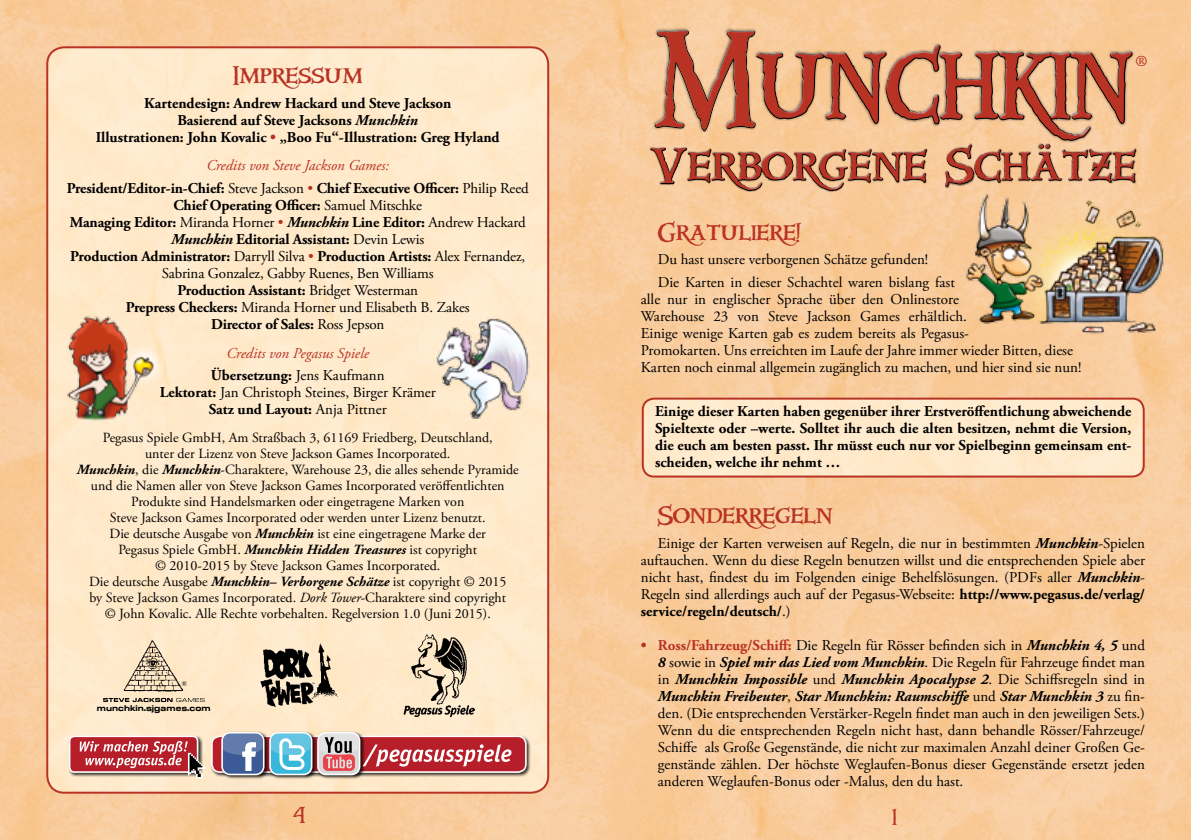
<style>
.page{position:relative;width:1191px;height:840px;background:#fff}
.page>*{position:absolute;margin:0;border:0;box-sizing:border-box;transform-origin:0 0}
.t1{font:105.4px "Quasimodo";color:#b93325;scale:.85 1}
.t2{font:43.8px "Quasimodo";letter-spacing:.02em;color:#b93325}
.t3{font:35px "Quasimodo";color:#b93325}
.t4{font:24px "Quasimodo";color:#b93325}
.t5{font:22.4px "Adobe Caslon Pro";color:#b93325}
.t6{font:20.2px "Quasimodo";color:#b93325;scale:.89 1}
.t7{font:15px/17px "Adobe Garamond Pro";color:#000}
.t8{font:700 15px/17px "Adobe Garamond Pro";color:#000;text-align:center}
.t9{font:italic 15px/22.6px "Adobe Garamond Pro";color:#b93325;text-align:center}
.t10{font:14px/16px "Adobe Garamond Pro";color:#000;text-align:center}
.t11{font:700 expanded 8.2px "Eurostile BQ";letter-spacing:-.02em;color:#000;scale:.9 1}
.t12{font:7.2px "Garamond";color:#000}
.s1{font-style:italic}
.s2{color:#b93325}
.s3{font-weight:400;font-style:italic;color:#b93325}
.s4{font-weight:400}
.s5{font-weight:400;color:#b93325}
.s6{font-weight:700}
.s7{font-weight:700;font-style:italic}
.s8{font-weight:700;font-style:normal;color:#000}
.s9{font-style:normal;color:#000}
.s10{font-weight:700;color:#b93325}
</style>
<div class="page">
<img style="left:0;top:0;width:1191px;height:839px">
<div style="left:47px;top:47px;width:501px;height:745px;background:#ffeacb"></div>
<img style="left:403px;top:634px;width:71px;height:81px">
<img style="left:248px;top:640px;width:103px;height:69px">
<svg style="left:103px;top:697px;width:102px;height:4px"></svg>
<img style="left:122px;top:638px;width:62px;height:52px">
<div style="left:68px;top:734px;width:135px;height:42px;background:#000;opacity:.75"></div>
<div style="left:70px;top:735px;width:128px;height:36px;background:#b61f29;border-radius:5px"></div>
<div style="left:69px;top:735px;width:129px;height:37px;border:2px solid #fff;border-radius:5px"></div>
<div style="left:168px;top:737px;width:133px;height:102px;background:#000;opacity:.5"></div>
<svg style="left:80px;top:740px;width:126px;height:38px"></svg>
<div style="left:211px;top:734px;width:320px;height:42px;background:#000;opacity:.75"></div>
<div style="left:212px;top:735px;width:314px;height:36px;background:#b61f29;border-radius:8px"></div>
<div style="left:211px;top:735px;width:315px;height:37px;border:2px solid #fff;border-radius:8px"></div>
<div style="left:221px;top:731px;width:48px;height:48px;background:#000;opacity:.75"></div>
<div style="left:268px;top:731px;width:49px;height:48px;background:#000;opacity:.75"></div>
<div style="left:316px;top:731px;width:49px;height:48px;background:#000;opacity:.75"></div>
<svg style="left:221px;top:731px;width:290px;height:43px"></svg>
<div style="left:643px;top:398px;width:500px;height:78px;background:#ffeacb"></div>
<div style="left:642px;top:397px;width:502px;height:80px;border:2px solid #b93325;border-radius:11px"></div>
<img style="left:949px;top:179px;width:219px;height:164px">
<img style="left:53px;top:308px;width:110px;height:115px">
<img style="left:421px;top:306px;width:116px;height:116px">
<div style="left:649px;top:145px;width:488px;height:47px;background:#000;opacity:.75"></div>
<svg style="left:650px;top:30px;width:486px;height:161px;background:#c49c78"></svg>
<div style="left:1038px;top:142px;width:13px;height:5px;background:#fff;opacity:.75"></div>
<div style="left:1038px;top:144px;width:13px;height:5px;background:#000;opacity:.75"></div>
<h3 class="t4" style="left:233px;top:59px;width:131px">Impressum</h3>
<p class="t8" style="left:96px;top:95px;width:405px">Kartendesign: Andrew Hackard und Steve Jackson<br>Basierend auf Steve Jacksons <span class="s1">Munchkin<br></span>Illustrationen: John Kovalic <span class="s2">•</span> „Boo Fu“-Illustration: Greg Hyland</p>
<p class="t8" style="left:67px;top:154px;width:463px;line-height:22.6px"><span class="s3">Credits von Steve Jackson Games:<br></span>President/Editor-in-Chief: <span class="s4">Steve Jackson</span> <span class="s5">•</span> Chief Executive Officer: <span class="s4">Philip Reed</span></p>
<p class="t7" style="left:70px;top:197px;width:457px;text-align:center"><span class="s6">Chief Operating Officer:</span> Samuel Mitschke<br><span class="s6">Managing Editor:</span> Miranda Horner <span class="s2">•</span> <span class="s7">Munchkin</span> <span class="s6">Line Editor:</span> Andrew Hackard <span class="s7">Munchkin</span> <span class="s6">Editorial Assistant:</span> Devin Lewis<br><span class="s6">Production Administrator:</span> Darryll Silva <span class="s2">•</span> <span class="s6">Production Artists:</span> Alex Fernandez, Sabrina Gonzalez, Gabby Ruenes, Ben Williams<br><span class="s6">Production Assistant:</span> Bridget Westerman<br><span class="s6">Prepress Checkers:</span> Miranda Horner und Elisabeth B. Zakes<br><span class="s6">Director of Sales:</span> Ross Jepson</p>
<p class="t9" style="left:211px;top:342px;width:175px">Credits von Pegasus Spiele<br><span class="s8">Übersetzung:</span> <span class="s9">Jens Kaufmann</span></p>
<p class="t7" style="left:160px;top:384px;width:278px;text-align:center"><span class="s6">Lektorat:</span> Jan Christoph Steines, Birger Krämer<br><span class="s6">Satz und Layout:</span> Anja Pittner</p>
<p class="t10" style="left:77px;top:429px;width:443px">Pegasus Spiele GmbH, Am Straßbach 3, 61169 Friedberg, Deutschland,<br>unter der Lizenz von Steve Jackson Games Incorporated.<br><span class="s7">Munchkin</span>, die <span class="s7">Munchkin</span>-Charaktere, Warehouse 23, die alles sehende Pyramide und die Namen aller von Steve Jackson Games Incorporated veröffentlichten Produkte sind Handelsmarken oder eingetragene Marken von<br>Steve Jackson Games Incorporated oder werden unter Lizenz benutzt.<br>Die deutsche Ausgabe von <span class="s7">Munchkin</span> ist eine eingetragene Marke der<br>Pegasus Spiele GmbH. <span class="s7">Munchkin Hidden Treasures</span> ist copyright<br>© 2010-2015 by Steve Jackson Games Incorporated.<br>Die deutsche Ausgabe <span class="s7">Munchkin– Verborgene Schätze</span> ist copyright © 2015<br>by Steve Jackson Games Incorporated. <span class="s1">Dork Tower</span>-Charaktere sind copyright<br>© John Kovalic. Alle Rechte vorbehalten. Regelversion 1.0 (Juni 2015).</p>
<p class="t12" style="left:182px;top:678px;width:7px">®</p>
<p class="t11" style="left:97px;top:703px;width:128px">munchkin.sjgames.com</p>
<h1 class="t1" style="left:756px;top:12px;width:444px">unchkin</h1>
<h2 class="t2" style="left:650px;top:136px;width:487px">Verborgene Schatze</h2>
<h3 class="t5" style="left:1135px;top:51px;width:14px">®</h3>
<h3 class="t3" style="left:1039px;top:109px;width:14px">..</h3>
<h3 class="t4" style="left:658px;top:215px;width:145px">Gratuliere!</h3>
<p class="t7" style="left:658px;top:248px;width:298px;line-height:22.6px">Du hast unsere verborgenen Schätze gefunden!<br>Die Karten in dieser Schachtel waren bislang fast</p>
<p class="t7" style="left:641px;top:291px;width:442px">alle nur in englischer Sprache über den Onlinestore<br>Warehouse 23 von Steve Jackson Games erhältlich.<br>Einige wenige Karten gab es zudem bereits als Pegasus-<br>Promokarten. Uns erreichten im Laufe der Jahre immer wieder Bitten, diese Karten noch einmal allgemein zugänglich zu machen, und hier sind sie nun!</p>
<p class="t8" style="left:655px;top:403px;width:478px;text-align:justify">Einige dieser Karten haben gegenüber ihrer Erstveröffentlichung abweichende Spieltexte oder –werte. Solltet ihr auch die alten besitzen, nehmt die Version, die euch am besten passt. Ihr müsst euch nur vor Spielbeginn gemeinsam ent&shy;scheiden, welche ihr nehmt …</p>
<h3 class="t4" style="left:658px;top:499px;width:176px">Sonderregeln</h3>
<p class="t7" style="left:641px;top:535px;width:506px;text-align:justify;text-indent:17px">Einige der Karten verweisen auf Regeln, die nur in bestimmten <span class="s7">Munchkin</span>-Spielen auftauchen. Wenn du diese Regeln benutzen willst und die entsprechenden Spiele aber nicht hast, findest du im Folgenden einige Behelfslösungen. (PDFs aller <span class="s7">Munchkin</span>-Regeln sind allerdings auch auf der Pegasus-Webseite: <span class="s6">http://www.pegasus.de/verlag/ service/regeln/deutsch/</span>.)</p>
<p class="t7" style="left:658px;top:637px;width:489px;text-align:justify;text-indent:-17px"><span class="s10">• Ross/Fahrzeug/Schiff:</span> Die Regeln für Rösser befinden sich in <span class="s7">Munchkin 4, 5</span> und <span class="s7">8</span> sowie in <span class="s7">Spiel mir das Lied vom Munchkin</span>. Die Regeln für Fahrzeuge findet man in <span class="s7">Munchkin Impossible</span> und <span class="s7">Munchkin Apocalypse 2</span>. Die Schiffsregeln sind in <span class="s7">Munchkin Freibeuter</span>, <span class="s7">Star Munchkin: Raumschiffe</span> und <span class="s7">Star Munchkin 3</span> zu fin&shy;den. (Die entsprechenden Verstärker-Regeln findet man auch in den jeweiligen Sets.)<br>Wenn du die entsprechenden Regeln nicht hast, dann behandle Rösser/Fahrzeuge/ Schiffe als Große Gegenstände, die nicht zur maximalen Anzahl deiner Großen Ge&shy;genstände zählen. Der höchste Weglaufen-Bonus dieser Gegenstände ersetzt jeden anderen Weglaufen-Bonus oder -Malus, den du hast.</p>
<h3 class="t6" style="left:293px;top:800px;width:15px">4</h3>
<h3 class="t6" style="left:892px;top:802px;width:7px">1</h3>
</div>
